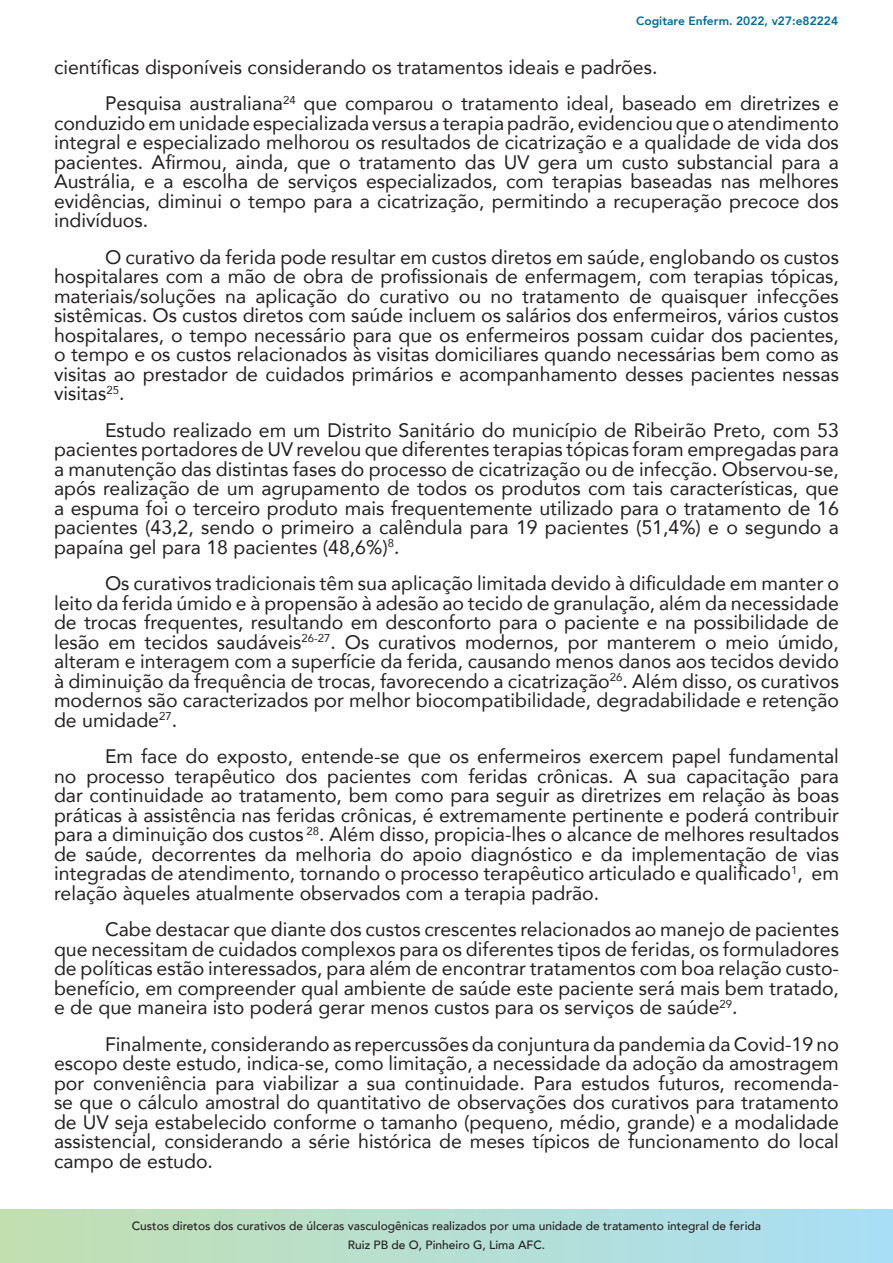
<style>
.page{position:relative;width:893px;height:1263px;background:#fff}
.page>*{position:absolute;margin:0;border:0;box-sizing:border-box;transform-origin:0 0}
.TEXTO{font:19.5px/19.5px "Avenir";color:#231f20;text-align:justify}
.t1{font:500 12px/18.6px "Avenir";color:#231f20;text-align:center}
.t2{font:800 12px "Avenir";color:#006c95}
</style>
<div class="page">
<svg style="left:0;top:1209px;width:893px;height:54px;background:#b6dfd2"></svg>
<p class="t2" style="left:636px;top:10px;width:203px">Cogitare Enferm. 2022, v27:e82224</p>
<p class="TEXTO" style="left:54px;top:56px;width:605px">científicas disponíveis considerando os tratamentos ideais e padrões.</p>
<p class="TEXTO" style="left:54px;top:93px;width:787px;text-indent:51px">Pesquisa australiana<sup>24</sup> que comparou o tratamento ideal, baseado em diretrizes e conduzido em unidade especializada versus a terapia padrão, evidenciou que o atendimento integral e especializado melhorou os resultados de cicatrização e a qualidade de vida dos pacientes. Afirmou, ainda, que o tratamento das UV gera um custo substancial para a Austrália, e a escolha de serviços especializados, com terapias baseadas nas melhores evidências, diminui o tempo para a cicatrização, permitindo a recuperação precoce dos indivíduos.</p>
<p class="TEXTO" style="left:54px;top:246px;width:786px;text-indent:51px">O curativo da ferida pode resultar em custos diretos em saúde, englobando os custos hospitalares com a mão de obra de profissionais de enfermagem, com terapias tópicas, materiais/soluções na aplicação do curativo ou no tratamento de quaisquer infecções sistêmicas. Os custos diretos com saúde incluem os salários dos enfermeiros, vários custos hospitalares, o tempo necessário para que os enfermeiros possam cuidar dos pacientes, o tempo e os custos relacionados às visitas domiciliares quando necessárias bem como as visitas ao prestador de cuidados primários e acompanhamento desses pacientes nessas visitas<sup>25</sup>.</p>
<p class="TEXTO" style="left:54px;top:419px;width:786px;text-indent:51px">Estudo realizado em um Distrito Sanitário do município de Ribeirão Preto, com 53 pacientes portadores de UV revelou que diferentes terapias tópicas foram empregadas para a manutenção das distintas fases do processo de cicatrização ou de infecção. Observou-se, após realização de um agrupamento de todos os produtos com tais características, que a espuma foi o terceiro produto mais frequentemente utilizado para o tratamento de 16 pacientes (43,2, sendo o primeiro a calêndula para 19 pacientes (51,4%) e o segundo a papaína gel para 18 pacientes (48,6%)<sup>8</sup>.</p>
<p class="TEXTO" style="left:54px;top:573px;width:787px;text-indent:51px">Os curativos tradicionais têm sua aplicação limitada devido à dificuldade em manter o leito da ferida úmido e à propensão à adesão ao tecido de granulação, além da necessidade de trocas frequentes, resultando em desconforto para o paciente e na possibilidade de lesão em tecidos saudáveis<sup>26-27</sup>. Os curativos modernos, por manterem o meio úmido, alteram e interagem com a superfície da ferida, causando menos danos aos tecidos devido à diminuição da frequência de trocas, favorecendo a cicatrização<sup>26</sup>. Além disso, os curativos modernos são caracterizados por melhor biocompatibilidade, degradabilidade e retenção de umidade<sup>27</sup>.</p>
<p class="TEXTO" style="left:54px;top:746px;width:786px;text-indent:51px">Em face do exposto, entende-se que os enfermeiros exercem papel fundamental no processo terapêutico dos pacientes com feridas crônicas. A sua capacitação para dar continuidade ao tratamento, bem como para seguir as diretrizes em relação às boas práticas à assistência nas feridas crônicas, é extremamente pertinente e poderá contribuir para a diminuição dos custos <sup>28</sup>. Além disso, propicia-lhes o alcance de melhores resultados de saúde, decorrentes da melhoria do apoio diagnóstico e da implementação de vias integradas de atendimento, tornando o processo terapêutico articulado e qualificado<sup>1</sup>, em relação àqueles atualmente observados com a terapia padrão.</p>
<p class="TEXTO" style="left:54px;top:919px;width:786px;text-indent:51px">Cabe destacar que diante dos custos crescentes relacionados ao manejo de pacientes que necessitam de cuidados complexos para os diferentes tipos de feridas, os formuladores de políticas estão interessados, para além de encontrar tratamentos com boa relação custo&shy;benefício, em compreender qual ambiente de saúde este paciente será mais bem tratado, e de que maneira isto poderá gerar menos custos para os serviços de saúde<sup>29</sup>.</p>
<p class="TEXTO" style="left:54px;top:1033px;width:786px;text-indent:51px">Finalmente, considerando as repercussões da conjuntura da pandemia da Covid-19 no escopo deste estudo, indica-se, como limitação, a necessidade da adoção da amostragem por conveniência para viabilizar a sua continuidade. Para estudos futuros, recomenda&shy;se que o cálculo amostral do quantitativo de observações dos curativos para tratamento de UV seja estabelecido conforme o tamanho (pequeno, médio, grande) e a modalidade assistencial, considerando a série histórica de meses típicos de funcionamento do local campo de estudo.</p>
<p class="t1" style="left:132px;top:1216px;width:631px">Custos diretos dos curativos de úlceras vasculogênicas realizados por uma unidade de tratamento integral de ferida<br>Ruiz PB de O, Pinheiro G, Lima AFC.</p>
</div>
